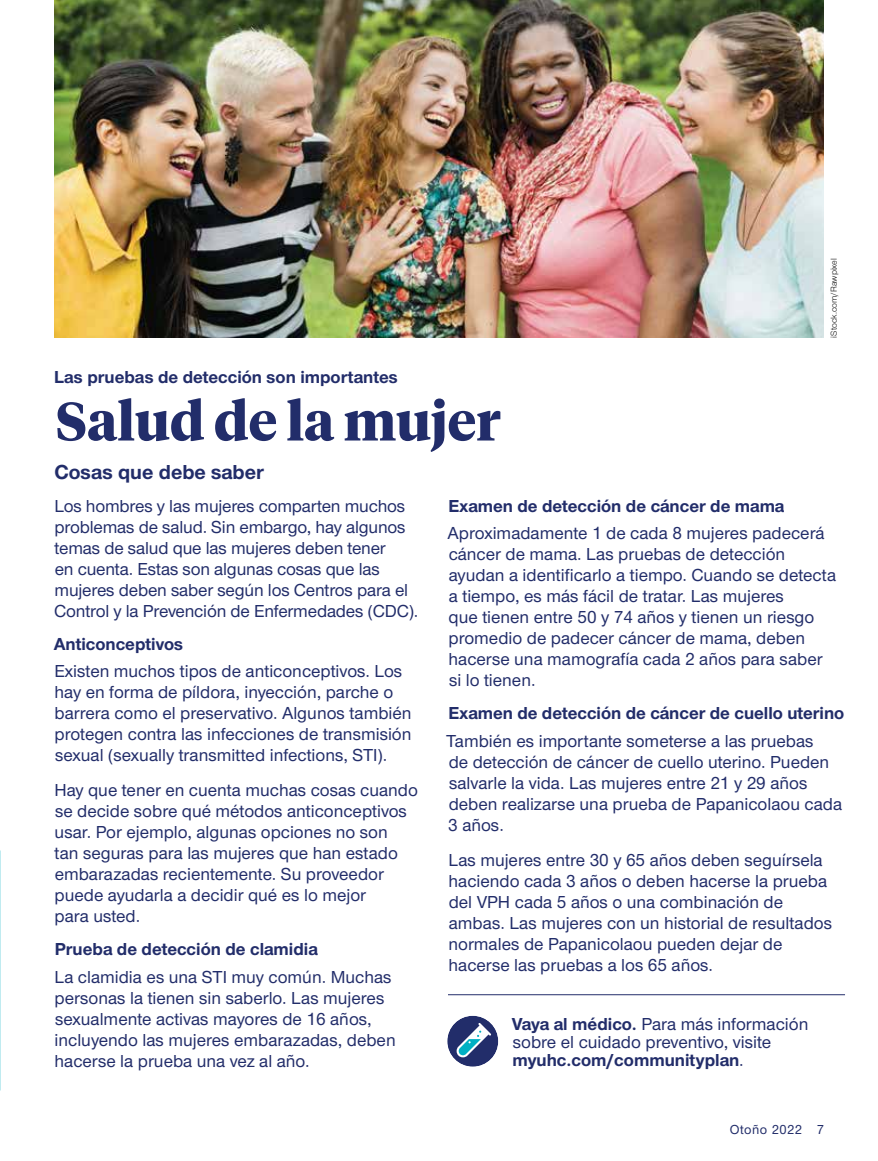
<style>
.page{position:relative;width:878px;height:1161px;background:#fff}
.page>*{position:absolute;margin:0;border:0;box-sizing:border-box;transform-origin:0 0}
.Hed_serif_primary_AM{font:700 54px "UHC Serif Headline";color:#222d6a}
.Deck_AMC{font:700 21px "UHC Sans";color:#222d6a}
.Sans_no_indent_AMC{font:500 18px/21px "UHC Sans";color:#222d6a}
.Subhead_AMC{font:700 18px "UHC Sans";color:#222d6a}
.CTA_new_AMC{font:500 18px/18px "UHC Sans";color:#222d6a}
.Folio_R_AMC{font:500 13.5px "UHC Sans";letter-spacing:.04em;color:#222d6a}
.Legal_language_AMC{font:9px "UHC Sans";color:#121212}
.s1{font-weight:700}
</style>
<div class="page">
<img style="left:54px;top:0;width:770px;height:338px">
<div style="left:447px;top:1016px;width:51px;height:51px;background:#222d6a;border-radius:50%"></div>
<svg style="left:456px;top:1023px;width:35px;height:35px"></svg>
<hr style="left:444px;top:994px;width:401px;height:1px;background:#222d6a">
<div style="left:371px;top:979px;width:77px;height:40px;background:#fff"></div>
<p class="Subhead_AMC" style="left:54px;top:365px;width:345px">Las pruebas de detección son importantes</p>
<p class="Hed_serif_primary_AM" style="left:56px;top:384px;width:446px">Salud de la mujer</p>
<p class="Deck_AMC" style="left:54px;top:458px;width:211px">Cosas que debe saber</p>
<p class="Legal_language_AMC" style="left:827px;top:338px;width:81px;rotate:-90deg">iStock.com/Rawpixel</p>
<p class="Sans_no_indent_AMC" style="left:54px;top:494px;width:365px">Los hombres y las mujeres comparten muchos problemas de salud. Sin embargo, hay algunos temas de salud que las mujeres deben tener<br>en cuenta. Estas son algunas cosas que las mujeres deben saber según los Centros para el Control y la Prevención de Enfermedades (CDC).</p>
<p class="Subhead_AMC" style="left:54px;top:631px;width:131px">Anticonceptivos</p>
<p class="Sans_no_indent_AMC" style="left:54px;top:660px;width:358px">Existen muchos tipos de anticonceptivos. Los hay en forma de píldora, inyección, parche o barrera como el preservativo. Algunos también protegen contra las infecciones de transmisión sexual (sexually transmitted infections, STI).</p>
<p class="Sans_no_indent_AMC" style="left:54px;top:779px;width:365px">Hay que tener en cuenta muchas cosas cuando se decide sobre qué métodos anticonceptivos usar. Por ejemplo, algunas opciones no son<br>tan seguras para las mujeres que han estado embarazadas recientemente. Su proveedor puede ayudarla a decidir qué es lo mejor<br>para usted.</p>
<p class="Subhead_AMC" style="left:55px;top:937px;width:264px">Prueba de detección de clamidia</p>
<p class="Sans_no_indent_AMC" style="left:54px;top:965px;width:343px">La clamidia es una STI muy común. Muchas personas la tienen sin saberlo. Las mujeres sexualmente activas mayores de 16 años, incluyendo las mujeres embarazadas, deben hacerse la prueba una vez al año.</p>
<p class="Subhead_AMC" style="left:448px;top:493px;width:337px">Examen de detección de cáncer de mama</p>
<p class="Sans_no_indent_AMC" style="left:447px;top:522px;width:390px">Aproximadamente 1 de cada 8 mujeres padecerá cáncer de mama. Las pruebas de detección ayudan a identificarlo a tiempo. Cuando se detecta a tiempo, es más fácil de tratar. Las mujeres<br>que tienen entre 50 y 74 años y tienen un riesgo promedio de padecer cáncer de mama, deben hacerse una mamografía cada 2 años para saber si lo tienen.</p>
<p class="Subhead_AMC" style="left:448px;top:701px;width:397px">Examen de detección de cáncer de cuello uterino</p>
<p class="Sans_no_indent_AMC" style="left:446px;top:730px;width:397px">También es importante someterse a las pruebas<br>de detección de cáncer de cuello uterino. Pueden salvarle la vida. Las mujeres entre 21 y 29 años deben realizarse una prueba de Papanicolaou cada 3 años.</p>
<p class="Sans_no_indent_AMC" style="left:448px;top:848px;width:385px">Las mujeres entre 30 y 65 años deben seguírsela haciendo cada 3 años o deben hacerse la prueba del VPH cada 5 años o una combinación de ambas. Las mujeres con un historial de resultados normales de Papanicolaou pueden dejar de hacerse las pruebas a los 65 años.</p>
<p class="CTA_new_AMC" style="left:511px;top:1014px;width:298px"><span class="s1">Vaya al médico.</span> Para más información sobre el cuidado preventivo, visite <span class="s1">myuhc.com/communityplan</span>.</p>
<p class="Folio_R_AMC" style="left:729px;top:1120px;width:96px">Otoño 2022 7</p>
</div>
